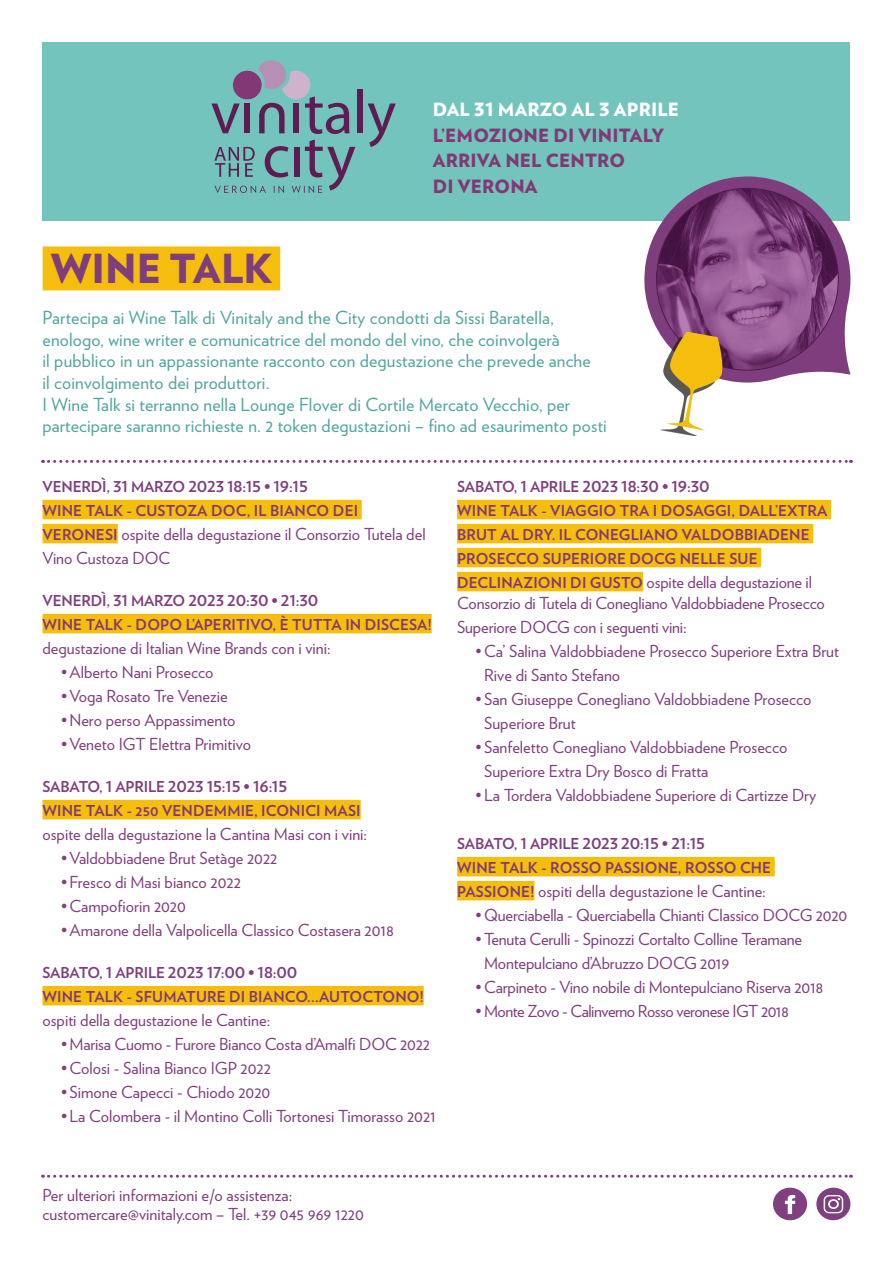
<style>
.page{position:relative;width:893px;height:1263px;background:#fff}
.page>*{position:absolute;margin:0;border:0;box-sizing:border-box;transform-origin:0 0}
.t1{font:900 39.9px "Verlag";color:#7e3d7c}
.t2{font:900 18.3px "Verlag";letter-spacing:.01em;color:#823875}
.t3{font:900 18.3px "Verlag";letter-spacing:.01em;color:#fff}
.t4{font:18px/21.6px "Verlag";letter-spacing:.01em;color:#51a6a0}
.t5{font:16.5px/24px "Verlag";color:#803f7e}
.t6{font:16.5px "Verlag";letter-spacing:-.03em;color:#803f7e}
.t7{font:700 15px/24px "Verlag";letter-spacing:.01em;color:#823875}
.t8{font:700 15px "Verlag";letter-spacing:-.01em;color:#803f7e}
.s1{font-weight:700;font-size:15px;color:#823875}
</style>
<div class="page">
<div style="left:43px;top:500px;width:319px;height:19px;background:#f5be0d"></div>
<div style="left:43px;top:524px;width:75px;height:19px;background:#f5be0d"></div>
<div style="left:43px;top:614px;width:389px;height:19px;background:#f5be0d"></div>
<div style="left:43px;top:800px;width:318px;height:19px;background:#f5be0d"></div>
<div style="left:43px;top:986px;width:381px;height:19px;background:#f5be0d"></div>
<div style="left:457px;top:500px;width:374px;height:19px;background:#f5be0d"></div>
<div style="left:457px;top:524px;width:356px;height:19px;background:#f5be0d"></div>
<div style="left:457px;top:548px;width:304px;height:19px;background:#f5be0d"></div>
<div style="left:457px;top:572px;width:186px;height:19px;background:#f5be0d"></div>
<div style="left:457px;top:857px;width:318px;height:19px;background:#f5be0d"></div>
<div style="left:457px;top:881px;width:77px;height:19px;background:#f5be0d"></div>
<div style="left:43px;top:246px;width:237px;height:44px;background:#f5be0d"></div>
<div style="left:43px;top:43px;width:807px;height:178px;background:#73c4bd"></div>
<div style="left:357px;top:90px;width:6px;height:43px;background:#5e1c52"></div>
<svg style="left:368px;top:104px;width:28px;height:43px"></svg>
<svg style="left:211px;top:60px;width:144px;height:133px"></svg>
<div style="left:660px;top:337px;width:56px;height:99px;background:#231f20;opacity:.75"></div>
<svg style="left:644px;top:176px;width:207px;height:254px"></svg>
<svg style="left:43px;top:460px;width:808px;height:3px"></svg>
<svg style="left:43px;top:1175px;width:808px;height:3px"></svg>
<div style="left:816px;top:1188px;width:34px;height:32px;background:#803f7e;border-radius:50%"></div>
<svg style="left:824px;top:1195px;width:19px;height:18px"></svg>
<div style="left:773px;top:1188px;width:34px;height:32px;background:#803f7e;border-radius:50%"></div>
<svg style="left:785px;top:1195px;width:10px;height:19px"></svg>
<p class="t3" style="left:433px;top:95px;width:248px">DAL 31 MARZO AL 3 APRILE</p>
<p class="t2" style="left:433px;top:120px;width:233px">L’EMOZIONE DI VINITALY</p>
<p class="t2" style="left:433px;top:146px;width:194px">ARRIVA NEL CENTRO</p>
<p class="t2" style="left:433px;top:171px;width:106px">DI VERONA</p>
<p class="t1" style="left:51px;top:236px;width:224px">WINE TALK</p>
<p class="t4" style="left:43px;top:306px;width:513px">Partecipa ai Wine Talk di Vinitaly and the City condotti da Sissi Baratella,</p>
<p class="t4" style="left:43px;top:328px;width:519px">enologo, wine writer e comunicatrice del mondo del vino, che coinvolgerà</p>
<p class="t4" style="left:43px;top:349px;width:550px">il pubblico in un appassionante racconto con degustazione che prevede anche</p>
<p class="t4" style="left:43px;top:371px;width:229px">il coinvolgimento dei produttori.</p>
<p class="t4" style="left:43px;top:392px;width:566px">I Wine Talk si terranno nella Lounge Flover di Cortile Mercato Vecchio, per partecipare saranno richieste n. 2 token degustazioni – fino ad esaurimento posti</p>
<p class="t8" style="left:43px;top:474px;width:267px">VENERDÌ, 31 MARZO 2023 18:15 • 19:15</p>
<p class="t7" style="left:43px;top:497px;width:317px">WINE TALK - CUSTOZA DOC, IL BIANCO DEI</p>
<p class="t5" style="left:43px;top:521px;width:385px"><span class="s1">VERONESI</span> ospite della degustazione il Consorzio Tutela del<br>Vino Custoza DOC</p>
<p class="t8" style="left:43px;top:588px;width:277px">VENERDÌ, 31 MARZO 2023 20:30 • 21:30</p>
<p class="t7" style="left:43px;top:611px;width:391px">WINE TALK - DOPO L’APERITIVO, È TUTTA IN DISCESA!</p>
<p class="t5" style="left:43px;top:635px;width:290px">degustazione di Italian Wine Brands con i vini:</p>
<p class="t5" style="left:61px;top:659px;width:154px">•Alberto Nani Prosecco</p>
<p class="t5" style="left:61px;top:683px;width:168px">•Voga Rosato Tre Venezie</p>
<p class="t5" style="left:61px;top:707px;width:176px">•Nero perso Appassimento</p>
<p class="t5" style="left:61px;top:731px;width:192px">•Veneto IGT Elettra Primitivo</p>
<p class="t8" style="left:43px;top:774px;width:246px">SABATO, 1 APRILE 2023 15:15 • 16:15</p>
<p class="t7" style="left:43px;top:797px;width:320px">WINE TALK - 250 VENDEMMIE, ICONICI MASI</p>
<p class="t5" style="left:43px;top:821px;width:326px">ospite della degustazione la Cantina Masi con i vini:</p>
<p class="t5" style="left:61px;top:845px;width:218px">•Valdobbiadene Brut Setàge 2022</p>
<p class="t5" style="left:61px;top:869px;width:181px">• Fresco di Masi bianco 2022</p>
<p class="t5" style="left:61px;top:893px;width:126px">•Campofiorin 2020</p>
<p class="t5" style="left:61px;top:917px;width:335px">•Amarone della Valpolicella Classico Costasera 2018</p>
<p class="t8" style="left:43px;top:960px;width:256px">SABATO, 1 APRILE 2023 17:00 • 18:00</p>
<p class="t7" style="left:43px;top:983px;width:383px">WINE TALK - SFUMATURE DI BIANCO...AUTOCTONO!</p>
<p class="t5" style="left:43px;top:1007px;width:229px">ospiti della degustazione le Cantine:</p>
<p class="t5" style="left:61px;top:1031px;width:371px">•Marisa Cuomo - Furore Bianco Costa d’Amalfi DOC 2022</p>
<p class="t5" style="left:61px;top:1055px;width:211px">•Colosi - Salina Bianco IGP 2022</p>
<p class="t5" style="left:61px;top:1079px;width:211px">• Simone Capecci - Chiodo 2020</p>
<p class="t5" style="left:61px;top:1103px;width:376px">• La Colombera - il Montino Colli Tortonesi Timorasso 2021</p>
<p class="t8" style="left:457px;top:474px;width:254px">SABATO, 1 APRILE 2023 18:30 • 19:30</p>
<p class="t7" style="left:457px;top:497px;width:372px">WINE TALK - VIAGGIO TRA I DOSAGGI, DALL’EXTRA<br>BRUT AL DRY. IL CONEGLIANO VALDOBBIADENE<br>PROSECCO SUPERIORE DOCG NELLE SUE</p>
<p class="t5" style="left:457px;top:570px;width:369px;line-height:21px"><span class="s1">DECLINAZIONI DI GUSTO</span> ospite della degustazione il<br>Consorzio di Tutela di Conegliano Valdobbiadene Prosecco</p>
<p class="t5" style="left:457px;top:614px;width:231px">Superiore DOCG con i seguenti vini:</p>
<p class="t5" style="left:484px;top:638px;width:356px;text-indent:-9px">•Ca’ Salina Valdobbiadene Prosecco Superiore Extra Brut<br>Rive di Santo Stefano</p>
<p class="t5" style="left:484px;top:686px;width:329px;text-indent:-9px">• San Giuseppe Conegliano Valdobbiadene Prosecco<br>Superiore Brut</p>
<p class="t5" style="left:484px;top:734px;width:305px;text-indent:-9px">• Sanfeletto Conegliano Valdobbiadene Prosecco<br>Superiore Extra Dry Bosco di Fratta</p>
<p class="t5" style="left:476px;top:782px;width:342px">• La Tordera Valdobbiadene Superiore di Cartizze Dry</p>
<p class="t8" style="left:457px;top:831px;width:249px">SABATO, 1 APRILE 2023 20:15 • 21:15</p>
<p class="t7" style="left:457px;top:854px;width:316px">WINE TALK - ROSSO PASSIONE, ROSSO CHE</p>
<p class="t5" style="left:457px;top:878px;width:310px"><span class="s1">PASSIONE!</span> ospiti della degustazione le Cantine:</p>
<p class="t5" style="left:476px;top:902px;width:373px">•Querciabella - Querciabella Chianti Classico DOCG 2020</p>
<p class="t5" style="left:484px;top:926px;width:320px;text-indent:-9px">•Tenuta Cerulli - Spinozzi Cortalto Colline Teramane<br>Montepulciano d’Abruzzo DOCG 2019</p>
<p class="t5" style="left:476px;top:974px;width:349px">•Carpineto - Vino nobile di Montepulciano Riserva 2018</p>
<p class="t6" style="left:476px;top:998px;width:315px">• Monte Zovo - Calinverno Rosso veronese IGT 2018</p>
<p class="t5" style="left:43px;top:1182px;width:251px">Per ulteriori informazioni e/o assistenza:</p>
<p class="t5" style="left:43px;top:1202px;width:323px">customercare@vinitaly.com – Tel. +39 045 969 1220</p>
</div>
